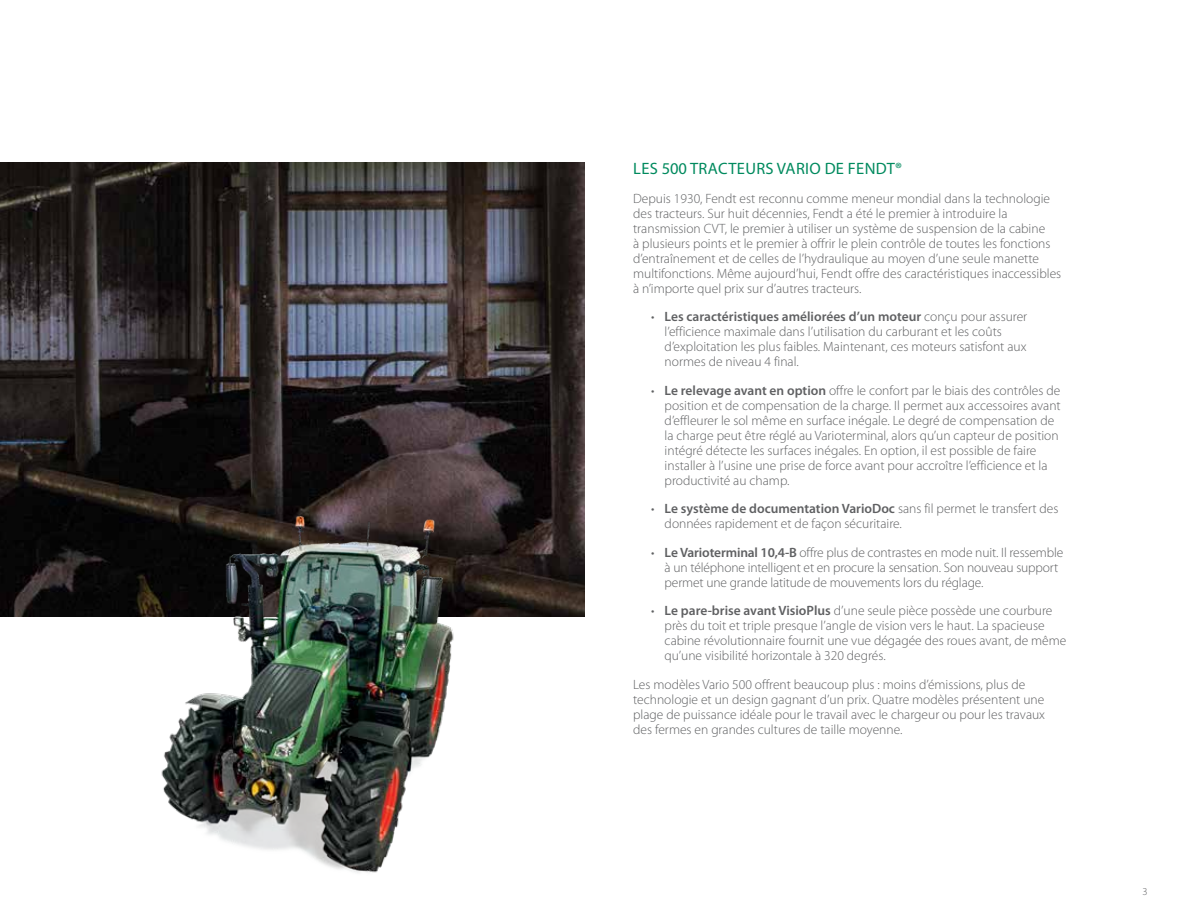
<style>
.page{position:relative;width:1188px;height:918px;background:#fff}
.page>*{position:absolute;margin:0;border:0;box-sizing:border-box;transform-origin:0 0}
.t1{font:16.5px "Myriad Pro";letter-spacing:.02em;color:#008a5e}
.t2{font:300 13.5px/15px "Myriad Pro";color:#5f6062}
.t3{font:300 10.5px "Myriad Pro";color:#5f6062}
.s1{font-weight:600}
</style>
<div class="page">
<img style="left:0;top:162px;width:585px;height:455px">
<img style="left:151px;top:503px;width:313px;height:370px">
<p class="t1" style="left:633px;top:159px;width:270px">LES 500 TRACTEURS VARIO DE FENDT®</p>
<p class="t2" style="left:633px;top:191px;width:430px">Depuis 1930, Fendt est reconnu comme meneur mondial dans la technologie des tracteurs. Sur huit décennies, Fendt a été le premier à introduire la transmission CVT, le premier à utiliser un système de suspension de la cabine<br>à plusieurs points et le premier à offrir le plein contrôle de toutes les fonctions d’entraînement et de celles de l’hydraulique au moyen d’une seule manette multifonctions. Même aujourd’hui, Fendt offre des caractéristiques inaccessibles à n’importe quel prix sur d’autres tracteurs.</p>
<p class="t2" style="left:665px;top:309px;width:364px;text-indent:-14px">• <span class="s1">Les caractéristiques améliorées d’un moteur</span> conçu pour assurer l’efficience maximale dans l’utilisation du carburant et les coûts d’exploitation les plus faibles. Maintenant, ces moteurs satisfont aux normes de niveau 4 final.</p>
<p class="t2" style="left:665px;top:383px;width:398px;text-indent:-14px">• <span class="s1">Le relevage avant en option</span> offre le confort par le biais des contrôles de position et de compensation de la charge. Il permet aux accessoires avant d’effleurer le sol même en surface inégale. Le degré de compensation de la charge peut être réglé au Varioterminal, alors qu’un capteur de position intégré détecte les surfaces inégales. En option, il est possible de faire installer à l’usine une prise de force avant pour accroître l’efficience et la productivité au champ.</p>
<p class="t2" style="left:665px;top:501px;width:395px;text-indent:-14px">• <span class="s1">Le système de documentation VarioDoc</span> sans fil permet le transfert des données rapidement et de façon sécuritaire.</p>
<p class="t2" style="left:665px;top:545px;width:400px;text-indent:-14px">• <span class="s1">Le Varioterminal 10,4-B</span> offre plus de contrastes en mode nuit. Il ressemble à un téléphone intelligent et en procure la sensation. Son nouveau support permet une grande latitude de mouvements lors du réglage.</p>
<p class="t2" style="left:665px;top:603px;width:403px;text-indent:-14px">• <span class="s1">Le pare-brise avant VisioPlus</span> d’une seule pièce possède une courbure près du toit et triple presque l’angle de vision vers le haut. La spacieuse cabine révolutionnaire fournit une vue dégagée des roues avant, de même qu’une visibilité horizontale à 320 degrés.</p>
<p class="t2" style="left:633px;top:677px;width:413px">Les modèles Vario 500 offrent beaucoup plus : moins d’émissions, plus de technologie et un design gagnant d’un prix. Quatre modèles présentent une plage de puissance idéale pour le travail avec le chargeur ou pour les travaux des fermes en grandes cultures de taille moyenne.</p>
<p class="t3" style="left:1142px;top:885px;width:7px">3</p>
</div>
